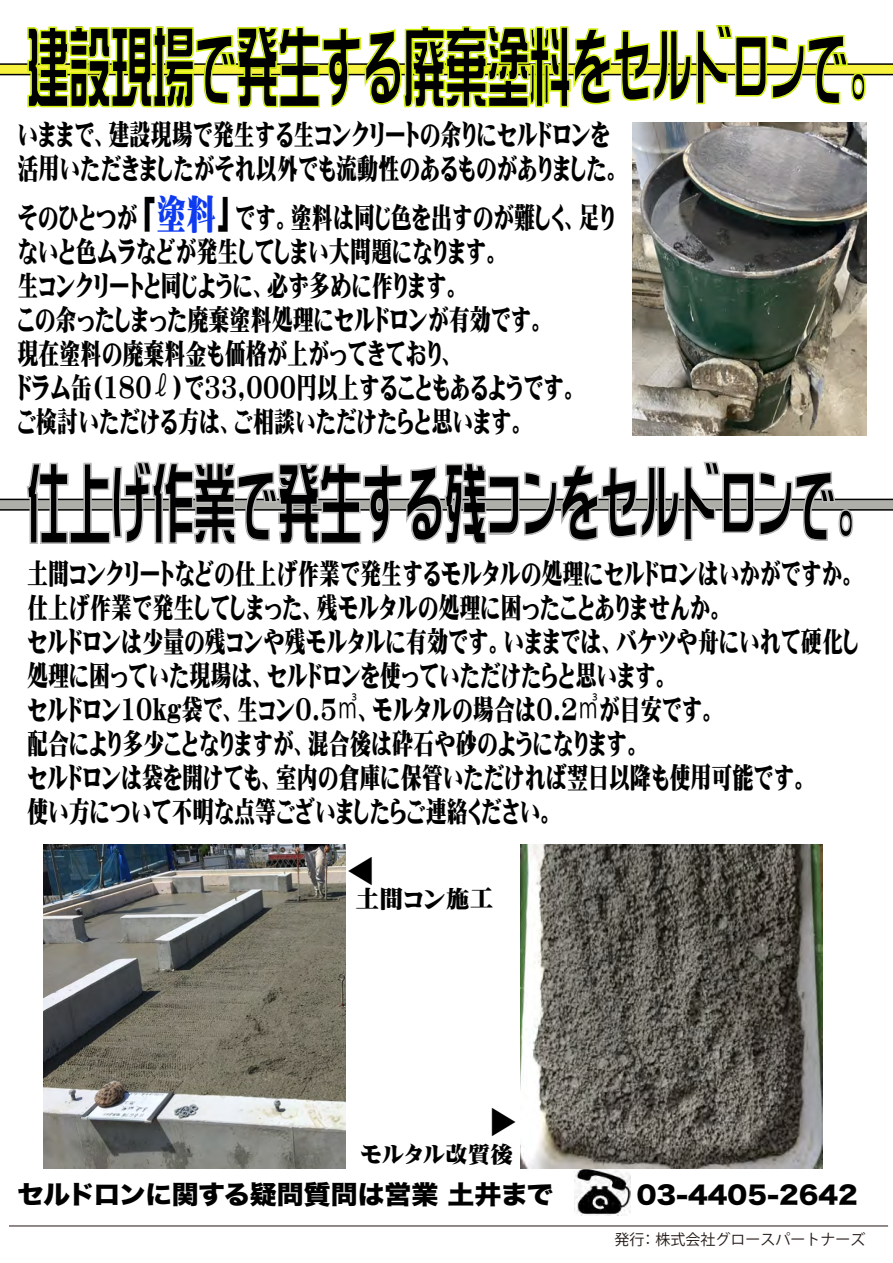
<style>
.page{position:relative;width:893px;height:1263px;background:#fff}
.page>*{position:absolute;margin:0;border:0;box-sizing:border-box;transform-origin:0 0}
.t1{font:84px "Singeitai EGP4 Ultra SJIS";color:#000;scale:.5 1}
.t2{font:30px "Mingti EGP4 Ultra SJIS";color:#000}
.t3{font:28.35px/34px "Mingti EGP4 Ultra SJIS";color:#000;scale:.74 1}
.t4{font:25.65px "Hira Kaku Std W8";letter-spacing:-.025em;color:#000;scale:1.05 1}
.t5{font:24.3px "Hira Kaku Std W8";color:#000;scale:1.05 1}
.t6{font:24px "Mingti EGP4 Ultra SJIS";color:#000}
.t7{font:22.5px "Mingti EGP4 Ultra SJIS";color:#000}
.t8{font:15px "Gothic BBB Pro Medium 90 ms RKSJ H";color:#221815}
.s1{font-size:40.5px}
.s2{font-size:40.5px;color:#0f3bf0}
.s3{font-family:"Koz Go Pro"}
</style>
<div class="page">
<hr style="left:9px;top:1225px;width:879px;height:1px;background:#221815">
<img style="left:575px;top:1169px;width:55px;height:47px">
<svg style="left:0;top:25px;width:893px;height:83px"></svg>
<img style="left:633px;top:122px;width:233px;height:314px">
<svg style="left:0;top:461px;width:893px;height:83px"></svg>
<img style="left:44px;top:844px;width:302px;height:324px">
<img style="left:521px;top:844px;width:302px;height:325px">
<h1 class="t1" style="left:27px;top:25px;width:1692px">建設現場で発生する廃棄塗料をセルドロンで。</h1>
<p class="t3" style="left:17px;top:117px;width:818px">いままで、建設現場で発生する生コンクリートの余りにセルドロンを活用いただきましたがそれ以外でも流動性のあるものがありました。</p>
<p class="t3" style="left:17px;top:200px;width:809px">そのひとつが<span class="s1">「</span><span class="s2">塗料</span><span class="s1">」</span>です。塗料は同じ色を出すのが難しく、足りないと色ムラなどが発生してしまい大問題になります。<br>生コンクリートと同じように、必ず多めに作ります。<br>この余ったしまった廃棄塗料処理にセルドロンが有効です。<br>現在塗料の廃棄料金も価格が上がってきており、<br>ドラム缶(180<span class="s3">ℓ</span>)で33,000円以上することもあるようです。<br>ご検討いただける方は、ご相談いただけたらと思います。</p>
<h1 class="t1" style="left:27px;top:461px;width:1667px">仕上げ作業で発生する残コンをセルドロンで。</h1>
<p class="t3" style="left:27px;top:556px;width:1126px">土間コンクリートなどの仕上げ作業で発生するモルタルの処理にセルドロンはいかがですか。仕上げ作業で発生してしまった、残モルタルの処理に困ったことありませんか。<br>セルドロンは少量の残コンや残モルタルに有効です。いままでは、バケツや舟にいれて硬化し処理に困っていた現場は、セルドロンを使っていただけたらと思います。<br>セルドロン10kg袋で、生コン0.5<span class="s3">㎥</span>、モルタルの場合は0.2<span class="s3">㎥</span>が目安です。<br>配合により多少ことなりますが、混合後は砕石や砂のようになります。<br>セルドロンは袋を開けても、室内の倉庫に保管いただければ翌日以降も使用可能です。<br>使い方について不明な点等ございましたらご連絡ください。</p>
<p class="t2" style="left:345px;top:886px;width:31px;rotate:-90deg">▲</p>
<p class="t6" style="left:356px;top:887px;width:140px">土間コン施工</p>
<p class="t2" style="left:519px;top:1107px;width:31px;rotate:90deg">▲</p>
<p class="t7" style="left:360px;top:1143px;width:154px">モルタル改質後</p>
<p class="t4" style="left:17px;top:1180px;width:512px">セルドロンに関する疑問質問は営業 土井まで</p>
<p class="t5" style="left:637px;top:1182px;width:212px">03-4405-2642</p>
<p class="t8" style="left:614px;top:1231px;width:268px">発行：株式会社グロースパートナーズ　</p>
</div>
